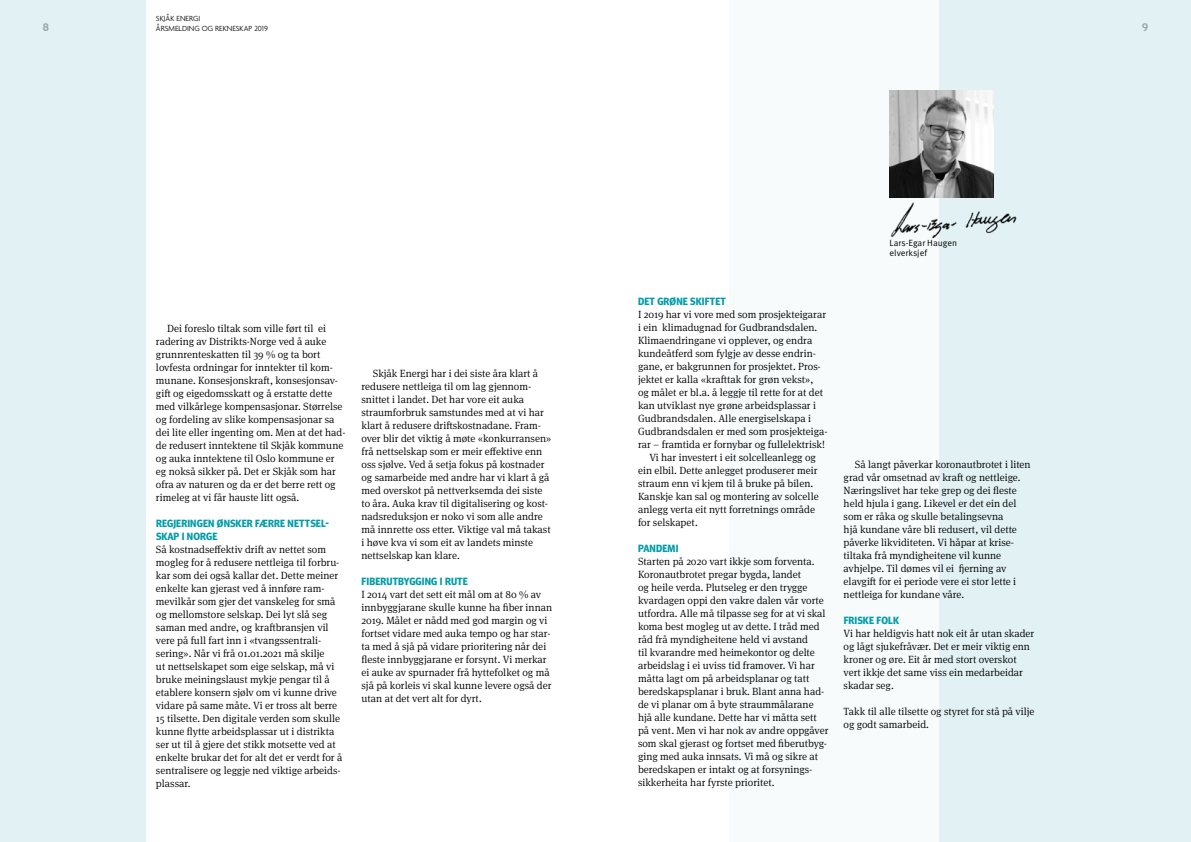
<style>
.page{position:relative;width:1191px;height:842px;background:#fff}
.page>*{position:absolute;margin:0;border:0;box-sizing:border-box;transform-origin:0 0}
.t1{font:500 11px "Ministry";color:#7e7d7d}
.t2{font:300 10.5px/13px "Meta Serif Pro";color:#000}
.t3{font:700 10.5px/13px "Meta Headline Pro";letter-spacing:.01em;color:#009ca8}
.t4{font:9px/10.8px "Meta Pro Norm";color:#000}
.t5{font:300 8px "Agenda";color:#000}
</style>
<div class="page">
<div style="left:939px;top:0;width:252px;height:842px;background:#e2f2f4"></div>
<div style="left:0;top:0;width:146px;height:842px;background:#e2f2f4"></div>
<div style="left:729px;top:0;width:210px;height:842px;background:#f7fbfc"></div>
<img style="left:891px;top:202px;width:126px;height:37px">
<img style="left:889px;top:90px;width:104px;height:107px">
<p class="t5" style="left:156px;top:14px;width:46px">SKJÅK ENERGI</p>
<p class="t1" style="left:43px;top:20px;width:8px">8</p>
<p class="t5" style="left:156px;top:24px;width:113px">ÅRSMELDING OG REKNESKAP 2019</p>
<p class="t1" style="left:1141px;top:20px;width:8px">9</p>
<p class="t2" style="left:156px;top:321px;width:191px;text-indent:11px">Dei foreslo tiltak som ville ført til ei radering av Distrikts-Norge ved å auke grunnrenteskatten til 39 % og ta bort lovfesta ordningar for inntekter til kom&shy;munane. Konsesjonskraft, konsesjonsav&shy;gift og eigedomsskatt og å erstatte dette med vilkårlege kompensasjonar. Størrelse og fordeling av slike kompensasjonar sa dei lite eller ingenting om. Men at det had&shy;de redusert inntektene til Skjåk kommune og auka inntektene til Oslo kommune er eg nokså sikker på. Det er Skjåk som har ofra av naturen og da er det berre rett og rimeleg at vi får hauste litt også.</p>
<p class="t3" style="left:156px;top:516px;width:174px">REGJERINGEN ØNSKER FÆRRE NETTSEL-<br>SKAP I NORGE</p>
<p class="t2" style="left:156px;top:542px;width:188px">Så kostnadseffektiv drift av nettet som mogleg for å redusere nettleiga til forbru&shy;kar som dei også kallar det. Dette meiner enkelte kan gjerast ved å innføre ram&shy;mevilkår som gjer det vanskeleg for små og mellomstore selskap. Dei lyt slå seg saman med andre, og kraftbransjen vil vere på full fart inn i «tvangssentrali&shy;sering». Når vi frå 01.01.2021 må skilje<br>ut nettselskapet som eige selskap, må vi bruke meiningslaust mykje pengar til å etablere konsern sjølv om vi kunne drive vidare på same måte. Vi er tross alt berre 15 tilsette. Den digitale verden som skulle kunne flytte arbeidsplassar ut i distrikta ser ut til å gjere det stikk motsette ved at enkelte brukar det for alt det er verdt for å sentralisere og leggje ned viktige arbeids&shy;plassar.</p>
<p class="t2" style="left:361px;top:366px;width:191px;text-indent:11px">Skjåk Energi har i dei siste åra klart å redusere nettleiga til om lag gjennom&shy;snittet i landet. Det har vore eit auka straumforbruk samstundes med at vi har klart å redusere driftskostnadane. Fram&shy;over blir det viktig å møte «konkurransen» frå nettselskap som er meir effektive enn oss sjølve. Ved å setja fokus på kostnader og samarbeide med andre har vi klart å gå med overskot på nettverksemda dei siste to åra. Auka krav til digitalisering og kost&shy;nadsreduksjon er noko vi som alle andre må innrette oss etter. Viktige val må takast i høve kva vi som eit av landets minste nettselskap kan klare.</p>
<p class="t3" style="left:361px;top:574px;width:108px">FIBERUTBYGGING I RUTE</p>
<p class="t2" style="left:361px;top:587px;width:192px">I 2014 vart det sett eit mål om at 80 % av innbyggjarane skulle kunne ha fiber innan 2019. Målet er nådd med god margin og vi fortset vidare med auka tempo og har star&shy;ta med å sjå på vidare prioritering når dei fleste innbyggjarane er forsynt. Vi merkar ei auke av spurnader frå hyttefolket og må sjå på korleis vi skal kunne levere også der utan at det vert alt for dyrt.</p>
<p class="t4" style="left:889px;top:237px;width:69px">Lars-Egar Haugen elverksjef</p>
<p class="t3" style="left:638px;top:294px;width:89px">DET GRØNE SKIFTET</p>
<p class="t2" style="left:638px;top:308px;width:190px">I 2019 har vi vore med som prosjekteigarar</p>
<p class="t2" style="left:638px;top:321px;width:181px">i ein klimadugnad for Gudbrandsdalen.</p>
<p class="t2" style="left:638px;top:334px;width:176px">Klimaendringane vi opplever, og endra</p>
<p class="t2" style="left:638px;top:347px;width:179px">kundeåtferd som fylgje av desse endrin-</p>
<p class="t2" style="left:638px;top:360px;width:184px">gane, er bakgrunnen for prosjektet. Pros-</p>
<p class="t2" style="left:638px;top:373px;width:177px">jektet er kalla «krafttak for grøn vekst»,</p>
<p class="t2" style="left:638px;top:386px;width:187px">og målet er bl.a. å leggje til rette for at det</p>
<p class="t2" style="left:638px;top:399px;width:180px">kan utviklast nye grøne arbeidsplassar i</p>
<p class="t2" style="left:638px;top:412px;width:174px">Gudbrandsdalen. Alle energiselskapa i</p>
<p class="t2" style="left:638px;top:425px;width:191px">Gudbrandsdalen er med som prosjekteiga-</p>
<p class="t2" style="left:638px;top:438px;width:188px">rar – framtida er fornybar og fullelektrisk!</p>
<p class="t2" style="left:649px;top:451px;width:168px">Vi har investert i eit solcelleanlegg og</p>
<p class="t2" style="left:638px;top:464px;width:181px">ein elbil. Dette anlegget produserer meir</p>
<p class="t2" style="left:638px;top:477px;width:177px">straum enn vi kjem til å bruke på bilen.</p>
<p class="t2" style="left:638px;top:490px;width:182px">Kanskje kan sal og montering av solcelle</p>
<p class="t2" style="left:638px;top:503px;width:179px">anlegg verta eit nytt forretnings område</p>
<p class="t2" style="left:638px;top:516px;width:61px">for selskapet.</p>
<p class="t3" style="left:638px;top:541px;width:42px">PANDEMI</p>
<p class="t2" style="left:638px;top:555px;width:192px">Starten på 2020 vart ikkje som forventa.<br>Koronautbrotet pregar bygda, landet<br>og heile verda. Plutseleg er den trygge kvardagen oppi den vakre dalen vår vorte utfordra. Alle må tilpasse seg for at vi skal koma best mogleg ut av dette. I tråd med råd frå myndigheitene held vi avstand<br>til kvarandre med heimekontor og delte arbeidslag i ei uviss tid framover. Vi har måtta lagt om på arbeidsplanar og tatt beredskapsplanar i bruk. Blant anna had&shy;de vi planar om å byte straummålarane hjå alle kundane. Dette har vi måtta sett på vent. Men vi har nok av andre oppgåver som skal gjerast og fortset med fiberutbyg&shy;ging med auka innsats. Vi må og sikre at beredskapen er intakt og at forsynings&shy;sikkerheita har fyrste prioritet.</p>
<p class="t2" style="left:843px;top:457px;width:188px;text-indent:11px">Så langt påverkar koronautbrotet i liten grad vår omsetnad av kraft og nettleige.<br>Næringslivet har teke grep og dei fleste held hjula i gang. Likevel er det ein del som er råka og skulle betalingsevna<br>hjå kundane våre bli redusert, vil dette påverke likviditeten. Vi håpar at krise&shy;tiltaka frå myndigheitene vil kunne avhjelpe. Til dømes vil ei fjerning av elavgift for ei periode vere ei stor lette i nettleiga for kundane våre.</p>
<p class="t3" style="left:843px;top:613px;width:57px">FRISKE FOLK</p>
<p class="t2" style="left:843px;top:626px;width:192px">Vi har heldigvis hatt nok eit år utan skader og lågt sjukefråvær. Det er meir viktig enn kroner og øre. Eit år med stort overskot vert ikkje det same viss ein medarbeidar skadar seg.</p>
<p class="t2" style="left:843px;top:704px;width:192px">Takk til alle tilsette og styret for stå på vilje og godt samarbeid.</p>
</div>
